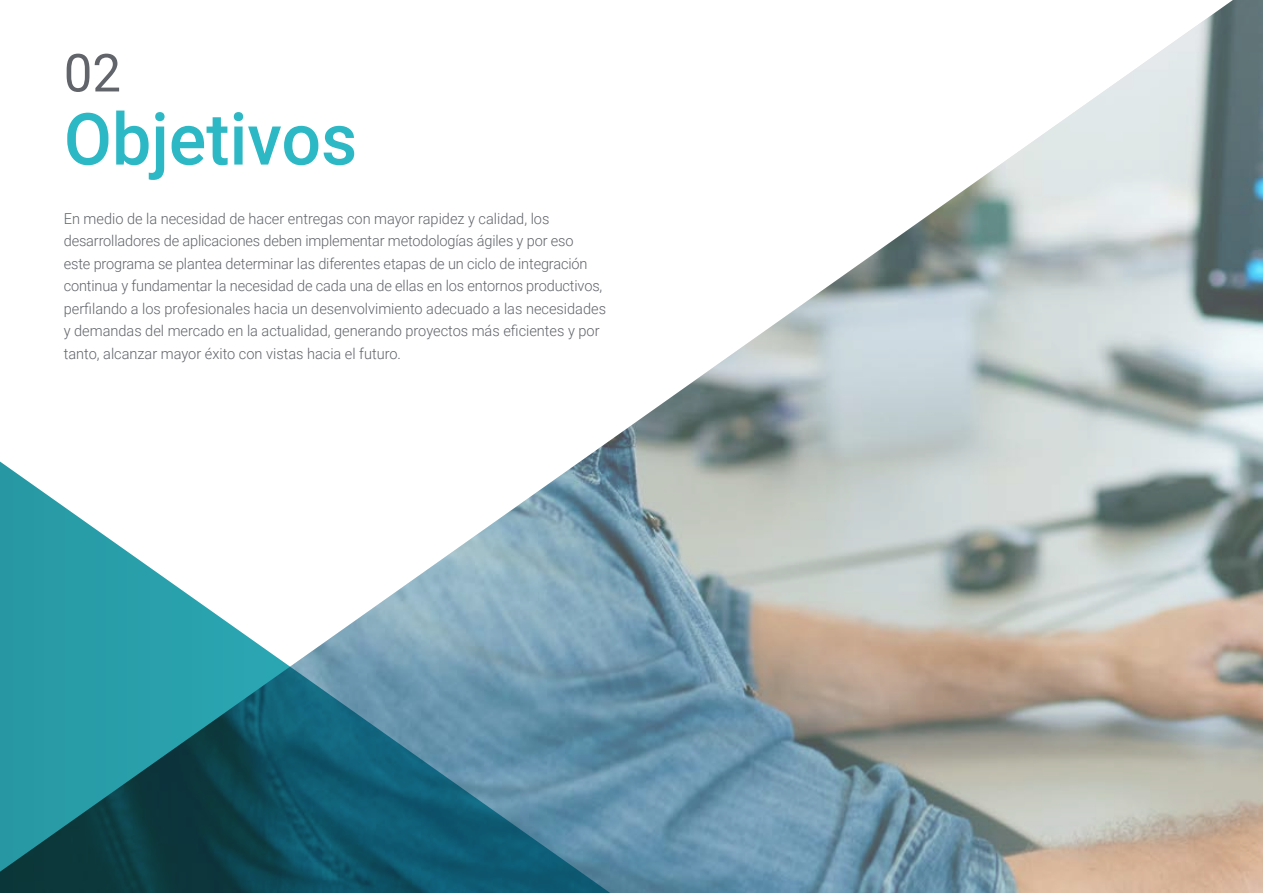
<style>
.page{position:relative;width:1263px;height:893px;background:#fff}
.page>*{position:absolute;margin:0;border:0;box-sizing:border-box;transform-origin:0 0}
.t1{font:500 72px "Roboto";color:#2db8c5}
.t2{font:52.5px "Roboto";color:#61646a}
.t3{font:300 15px/22.5px "Roboto";letter-spacing:-.01em;color:#61646a}
</style>
<div class="page">
<img style="left:602px;top:0;width:661px;height:893px">
<svg style="left:0;top:446px;width:640px;height:447px"></svg>
<h2 class="t2" style="left:64px;top:36px;width:59px">02</h2>
<h1 class="t1" style="left:64px;top:89px;width:295px">Objetivos</h1>
<p class="t3" style="left:64px;top:207px;width:544px">En medio de la necesidad de hacer entregas con mayor rapidez y calidad, los desarrolladores de aplicaciones deben implementar metodologías ágiles y por eso<br>este programa se plantea determinar las diferentes etapas de un ciclo de integración continua y fundamentar la necesidad de cada una de ellas en los entornos productivos, perfilando a los profesionales hacia un desenvolvimiento adecuado a las necesidades y demandas del mercado en la actualidad, generando proyectos más eficientes y por tanto, alcanzar mayor éxito con vistas hacia el futuro.</p>
</div>
